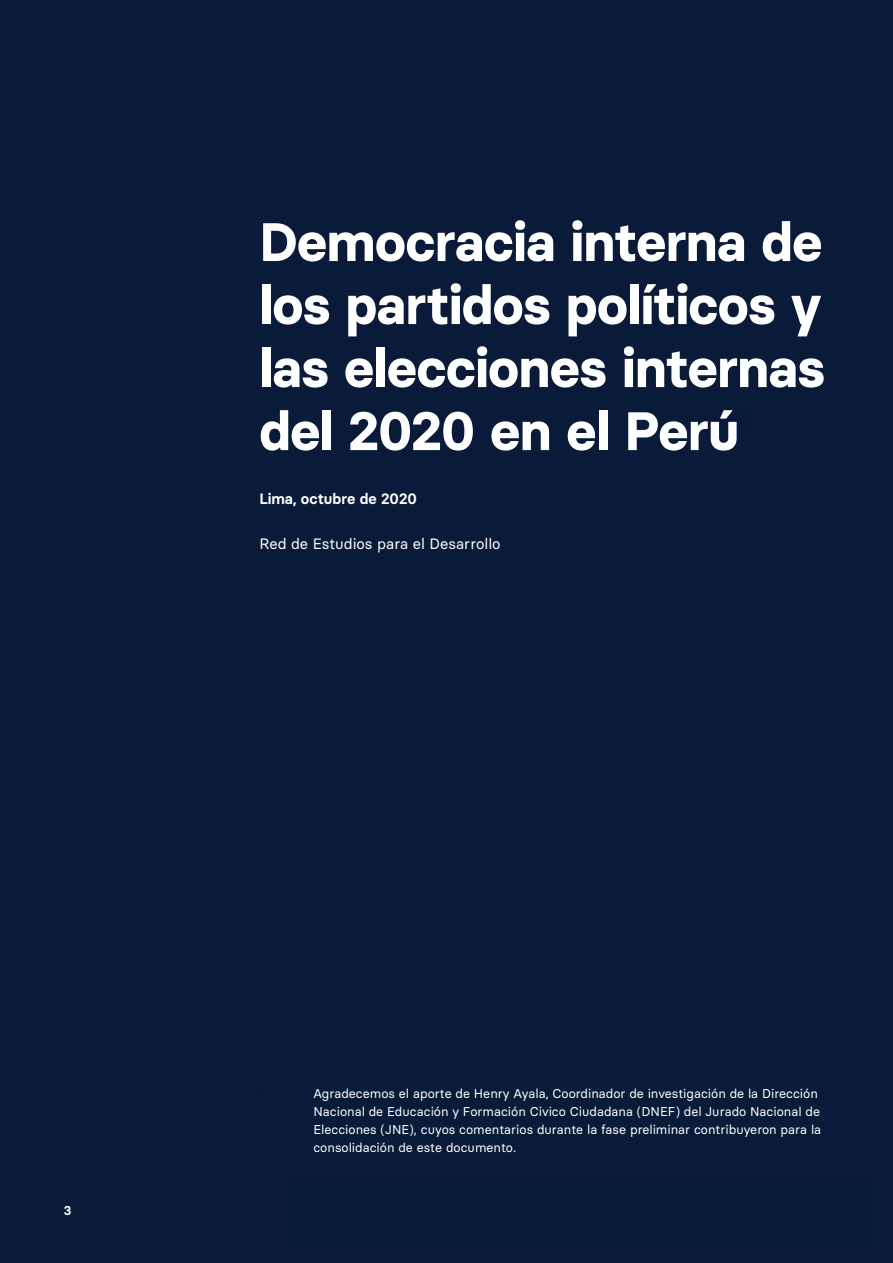
<style>
.page{position:relative;width:893px;height:1263px;background:#091b38}
.page>*{position:absolute;margin:0;border:0;box-sizing:border-box;transform-origin:0 0}
.t1{font:700 54px/63px "Basier Circle";letter-spacing:-.005em;color:#fff;text-align:justify}
.t2{font:15px "Basier Circle";color:#fff}
.t3{font:600 15px "Basier Circle";color:#fff}
.t4{font:12.75px/18px "Basier Circle";color:#fff}
.t5{font:600 12.75px "Basier Circle";color:#fff}
</style>
<div class="page">
<h1 class="t1" style="left:259px;top:210px;width:567px">Democracia interna de los partidos políticos y las elecciones internas del 2020 en el Perú<sup>1</sup></h1>
<p class="t3" style="left:259px;top:489px;width:159px">Lima, octubre de 2020</p>
<p class="t2" style="left:259px;top:534px;width:243px">Red de Estudios para el Desarrollo</p>
<p class="t5" style="left:64px;top:1203px;width:9px">3</p>
<p class="t4" style="left:313px;top:1084px;width:509px">Agradecemos el aporte de Henry Ayala, Coordinador de investigación de la Dirección Nacional de Educación y Formación Civico Ciudadana (DNEF) del Jurado Nacional de Elecciones (JNE), cuyos comentarios durante la fase preliminar contribuyeron para la consolidación de este documento.</p>
</div>
